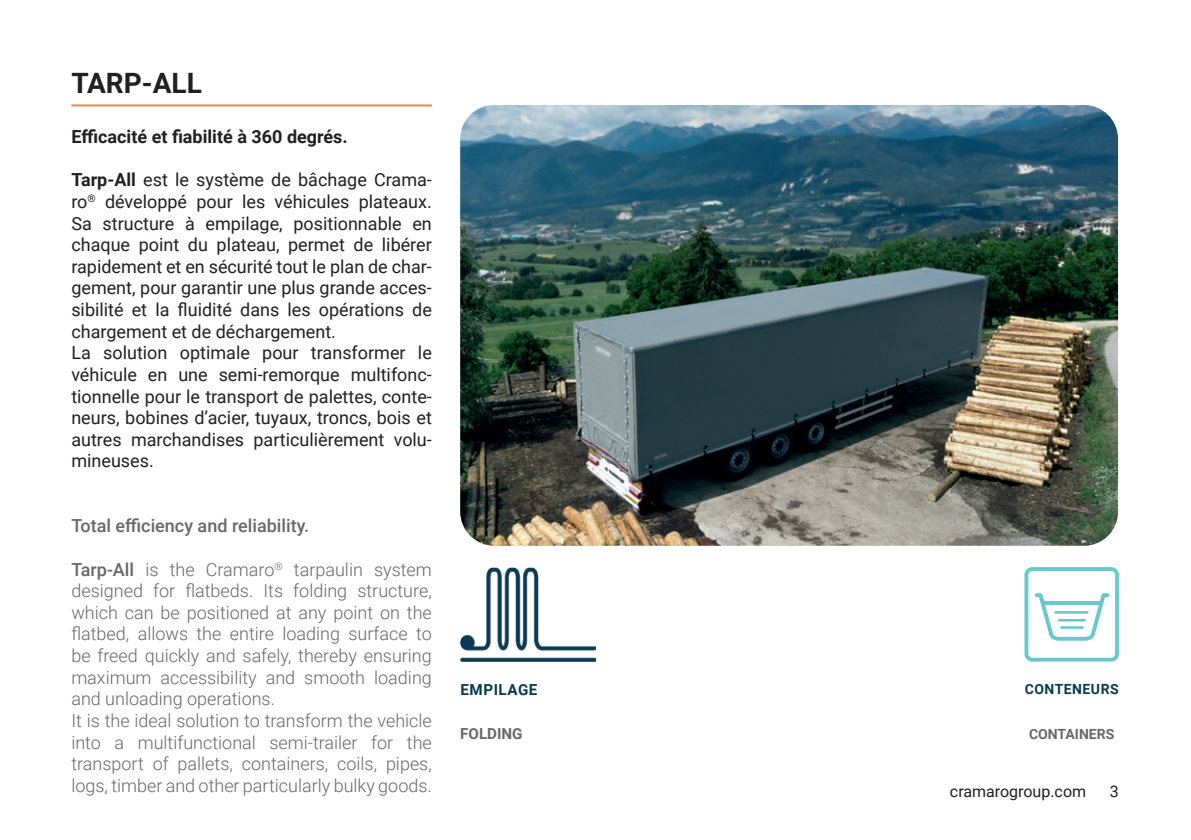
<style>
.page{position:relative;width:1191px;height:840px;background:#fff}
.page>*{position:absolute;margin:0;border:0;box-sizing:border-box;transform-origin:0 0}
.t1{font:700 28px "Roboto";color:#231f20}
.t2{font:18px/21.6px "Roboto";color:#231f20}
.t3{font:300 18px/21.6px "Roboto";color:#696869}
.t4{font:700 18px "Roboto";color:#231f20}
.t5{font:500 18px "Roboto";color:#696869}
.t6{font:16px "Roboto";color:#231f20}
.t7{font:700 15.2px "Roboto";letter-spacing:.035em;color:#0b394f}
.t8{font:700 15.2px "Roboto";color:#696869}
.t9{font:700 14px "Roboto";letter-spacing:.035em;color:#0b394f}
.t10{font:700 14px "Roboto";color:#696869}
.s1{font-weight:700}
.s2{font-weight:500}
</style>
<div class="page">
<hr style="left:71px;top:104px;width:361px;height:2px;background:#f5823f">
<img style="left:460px;top:105px;width:658px;height:440px">
<img style="left:460px;top:567px;width:135px;height:94px">
<svg style="left:1024px;top:567px;width:95px;height:94px"></svg>
<h1 class="t1" style="left:71px;top:63px;width:132px">TARP-ALL</h1>
<p class="t4" style="left:71px;top:124px;width:278px">Efficacité et fiabilité à 360 degrés.</p>
<p class="t2" style="left:71px;top:168px;width:362px"><span class="s1">Tarp-All</span> est le système de bâchage Crama&shy;ro<sup>®</sup> développé pour les véhicules plateaux.<br>Sa structure à empilage, positionnable en chaque point du plateau, permet de libérer rapidement et en sécurité tout le plan de char&shy;gement, pour garantir une plus grande acces&shy;sibilité et la fluidité dans les opérations de chargement et de déchargement.<br>La solution optimale pour transformer le véhicule en une semi-remorque multifonc&shy;tionnelle pour le transport de palettes, conte&shy;neurs, bobines d’acier, tuyaux, troncs, bois et autres marchandises particulièrement volu&shy;mineuses.</p>
<p class="t5" style="left:71px;top:513px;width:239px">Total efficiency and reliability.</p>
<p class="t3" style="left:71px;top:557px;width:362px"><span class="s2">Tarp-All</span> is the Cramaro<sup>®</sup> tarpaulin system designed for flatbeds. Its folding structure, which can be positioned at any point on the flatbed, allows the entire loading surface to be freed quickly and safely, thereby ensuring maximum accessibility and smooth loading and unloading operations.<br>It is the ideal solution to transform the vehicle into a multifunctional semi-trailer for the transport of pallets, containers, coils, pipes, logs, timber and other particularly bulky goods.</p>
<p class="t7" style="left:460px;top:678px;width:78px">EMPILAGE</p>
<p class="t8" style="left:460px;top:723px;width:64px">FOLDING</p>
<p class="t9" style="left:1024px;top:679px;width:95px">CONTENEURS</p>
<p class="t10" style="left:1029px;top:723px;width:87px">CONTAINERS</p>
<p class="t6" style="left:950px;top:779px;width:138px">cramarogroup.com</p>
<p class="t6" style="left:1110px;top:779px;width:10px">3</p>
</div>
